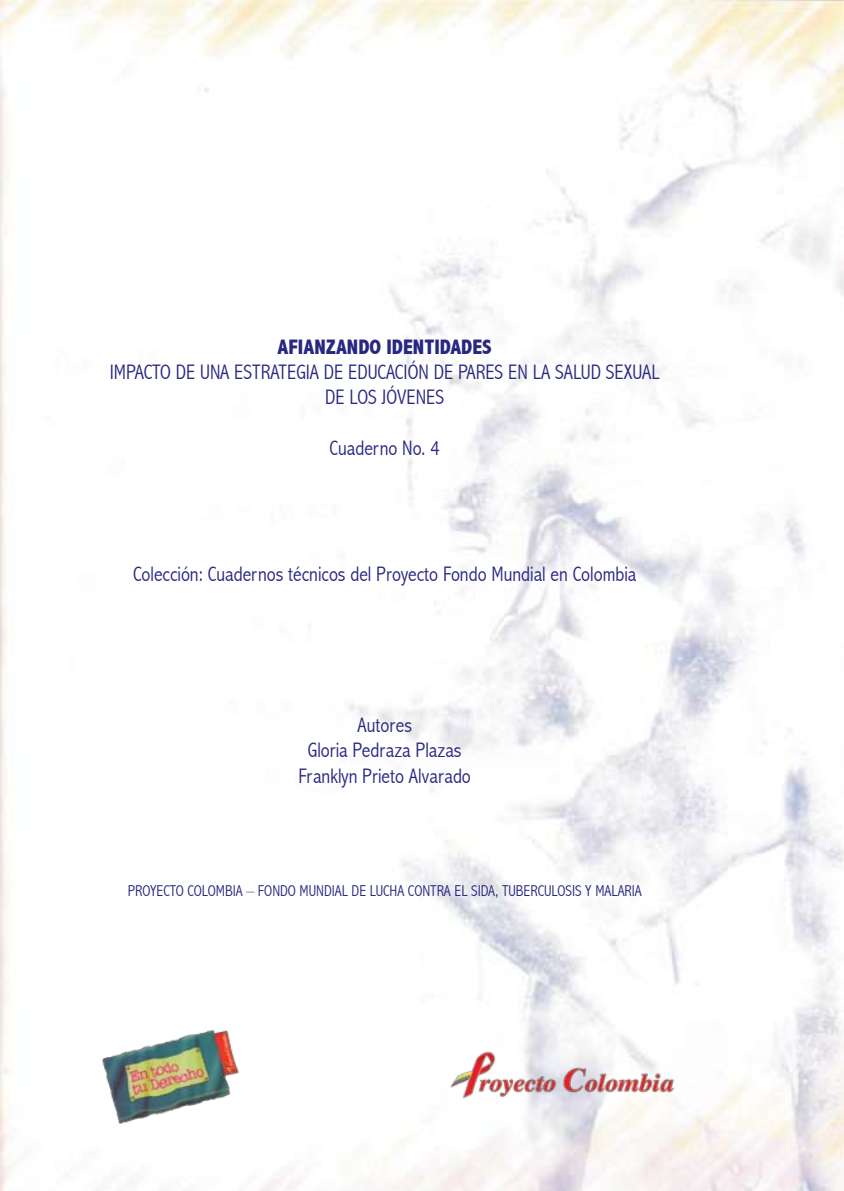
<style>
.page{position:relative;width:844px;height:1191px;background:#fff}
.page>*{position:absolute;margin:0;border:0;box-sizing:border-box;transform-origin:0 0}
.t1{font:300 condensed 21px/25.2px "Abadi";color:#282781;text-align:center}
.t2{font:800 condensed 21px "Abadi";color:#282781}
.t3{font:300 condensed 15.75px "Abadi";color:#282781}
</style>
<div class="page">
<img style="left:0;top:0;width:843px;height:1191px">
<img style="left:441px;top:1039px;width:241px;height:72px">
<img style="left:99px;top:1027px;width:141px;height:98px">
<p class="t2" style="left:277px;top:335px;width:216px">AFIANZANDO IDENTIDADES</p>
<p class="t1" style="left:110px;top:360px;width:551px">IMPACTO DE UNA ESTRATEGIA DE EDUCACIÓN DE PARES EN LA SALUD SEXUAL<br>DE LOS JÓVENES</p>
<p class="t1" style="left:329px;top:435px;width:112px">Cuaderno No. 4</p>
<p class="t1" style="left:133px;top:561px;width:504px">Colección: Cuadernos técnicos del Proyecto Fondo Mundial en Colombia</p>
<p class="t1" style="left:298px;top:712px;width:174px">Autores<br>Gloria Pedraza Plazas<br>Franklyn Prieto Alvarado</p>
<p class="t3" style="left:128px;top:881px;width:515px">PROYECTO COLOMBIA – FONDO MUNDIAL DE LUCHA CONTRA EL SIDA, TUBERCULOSIS Y MALARIA</p>
</div>
